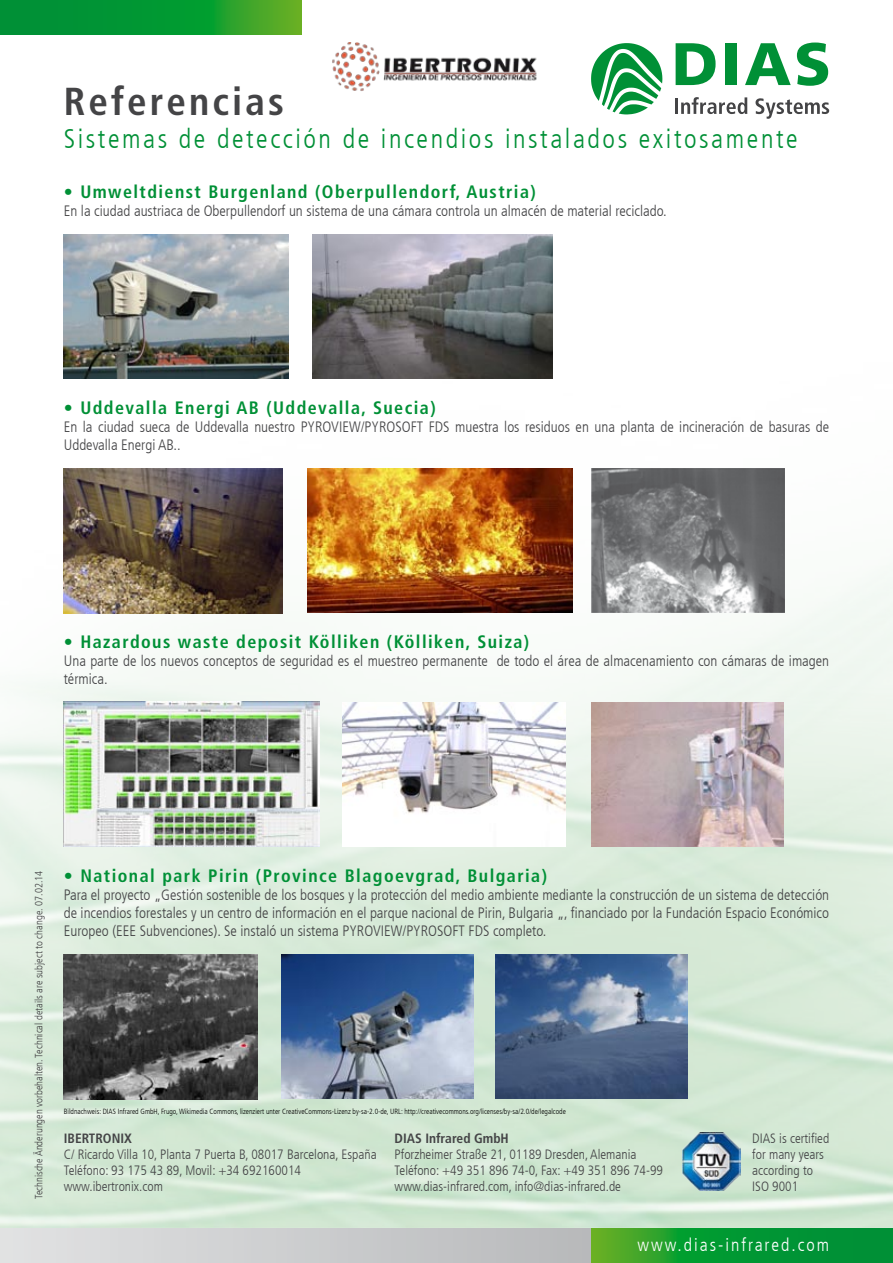
<style>
.page{position:relative;width:893px;height:1263px;background:#fff}
.page>*{position:absolute;margin:0;border:0;box-sizing:border-box;transform-origin:0 0}
.t1{font:700 condensed 39px "Frutiger LT Com";letter-spacing:.08em;color:#444446}
.t2{font:300 condensed 27px "Frutiger LT Com";letter-spacing:.095em;color:#009036}
.t3{font:700 condensed 18px "Frutiger LT Com";letter-spacing:.08em;color:#009036}
.t4{font:300 condensed 18px "Frutiger LT Com";letter-spacing:.11em;color:#fff}
.t5{font:300 condensed 15px/18px "Frutiger LT Com";color:#444446}
.t6{font:300 condensed 13.5px/16.2px "Frutiger LT Com";color:#444446}
.t7{font:700 condensed 13.5px "Frutiger LT Com";color:#444446}
.t8{font:300 condensed 10.5px "Frutiger LT Com";color:#444446}
.t9{font:300 condensed 7.5px "Frutiger LT Com";color:#000}
.s1{font-weight:300}
</style>
<div class="page">
<img style="left:0;top:234px;width:893px;height:994px">
<svg style="left:0;top:1229px;width:591px;height:34px;background:#cccdce"></svg>
<svg style="left:591px;top:1229px;width:302px;height:34px;background:#139a30"></svg>
<svg style="left:591px;top:43px;width:71px;height:72px"></svg>
<hr style="left:675px;top:99px;width:3px;height:15px;background:#444446">
<svg style="left:681px;top:97px;width:66px;height:17px"></svg>
<svg style="left:755px;top:98px;width:74px;height:21px"></svg>
<svg style="left:676px;top:43px;width:40px;height:42px"></svg>
<div style="left:726px;top:43px;width:11px;height:42px;background:#009036"></div>
<svg style="left:745px;top:43px;width:46px;height:42px"></svg>
<svg style="left:797px;top:43px;width:31px;height:43px"></svg>
<svg style="left:0;top:0;width:302px;height:34px;background:#139a30"></svg>
<img style="left:64px;top:702px;width:256px;height:145px">
<img style="left:64px;top:954px;width:194px;height:146px">
<img style="left:282px;top:954px;width:192px;height:144px">
<img style="left:64px;top:468px;width:218px;height:145px">
<img style="left:591px;top:702px;width:193px;height:144px">
<img style="left:307px;top:468px;width:265px;height:144px">
<img style="left:591px;top:468px;width:193px;height:144px">
<img style="left:312px;top:234px;width:241px;height:144px">
<img style="left:64px;top:234px;width:224px;height:144px">
<img style="left:343px;top:702px;width:223px;height:144px">
<img style="left:495px;top:954px;width:192px;height:144px">
<img style="left:682px;top:1132px;width:59px;height:59px">
<img style="left:332px;top:43px;width:205px;height:48px">
<h1 class="t1" style="left:64px;top:79px;width:222px">Referencias</h1>
<h2 class="t2" style="left:64px;top:123px;width:735px">Sistemas de detección de incendios instalados exitosamente</h2>
<p class="t3" style="left:64px;top:181px;width:474px"><span class="s1">•</span> Umweltdienst Burgenland (Oberpullendorf, Austria)</p>
<p class="t5" style="left:64px;top:202px;width:604px">En la ciudad austriaca de Oberpullendorf un sistema de una cámara controla un almacén de material reciclado.</p>
<p class="t3" style="left:64px;top:397px;width:373px"><span class="s1">•</span> Uddevalla Energi AB (Uddevalla, Suecia)</p>
<p class="t5" style="left:64px;top:418px;width:767px">En la ciudad sueca de Uddevalla nuestro PYROVIEW/PYROSOFT FDS muestra los residuos en una planta de incineración de basuras de<br>Uddevalla Energi AB..</p>
<p class="t3" style="left:64px;top:631px;width:467px"><span class="s1">•</span> Hazardous waste deposit Kölliken (Kölliken, Suiza)</p>
<p class="t5" style="left:64px;top:652px;width:767px">Una parte de los nuevos conceptos de seguridad es el muestreo permanente de todo el área de almacenamiento con cámaras de imagen térmica.</p>
<p class="t8" style="left:33px;top:1199px;width:330px;rotate:-90deg">Technische Änderungen vorbehalten. Technical details are subject to change. 07.02.14</p>
<p class="t3" style="left:64px;top:865px;width:485px"><span class="s1">•</span> National park Pirin (Province Blagoevgrad, Bulgaria)</p>
<p class="t5" style="left:64px;top:886px;width:767px;text-align:justify">Para el proyecto „Gestión sostenible de los bosques y la protección del medio ambiente mediante la construcción de un sistema de detección de incendios forestales y un centro de información en el parque nacional de Pirin, Bulgaria „, financiado por la Fundación Espacio Económico Europeo (EEE Subvenciones). Se instaló un sistema PYROVIEW/PYROSOFT FDS completo.</p>
<p class="t9" style="left:64px;top:1107px;width:504px">Bildnachweis: DIAS Infrared GmbH, Frugo, Wikimedia Commons, lizenziert unter CreativeCommons-Lizenz by-sa-2.0-de, URL: http://creativecommons.org/licenses/by-sa/2.0/de/legalcode</p>
<p class="t7" style="left:64px;top:1130px;width:70px">IBERTRONIX</p>
<p class="t6" style="left:64px;top:1146px;width:314px">C/ Ricardo Villa 10, Planta 7 Puerta B, 08017 Barcelona, España<br>Teléfono: 93 175 43 89, Movil: +34 692160014 www.ibertronix.com</p>
<p class="t7" style="left:395px;top:1130px;width:116px">DIAS Infrared GmbH</p>
<p class="t6" style="left:395px;top:1146px;width:270px">Pforzheimer Straße 21, 01189 Dresden, Alemania<br>Teléfono: +49 351 896 74-0, Fax: +49 351 896 74-99 www.dias-infrared.com, info@dias-infrared.de</p>
<p class="t6" style="left:752px;top:1130px;width:79px">DIAS is certified for many years according to<br>ISO 9001</p>
<p class="t4" style="left:637px;top:1234px;width:193px">www.dias-infrared.com</p>
</div>
